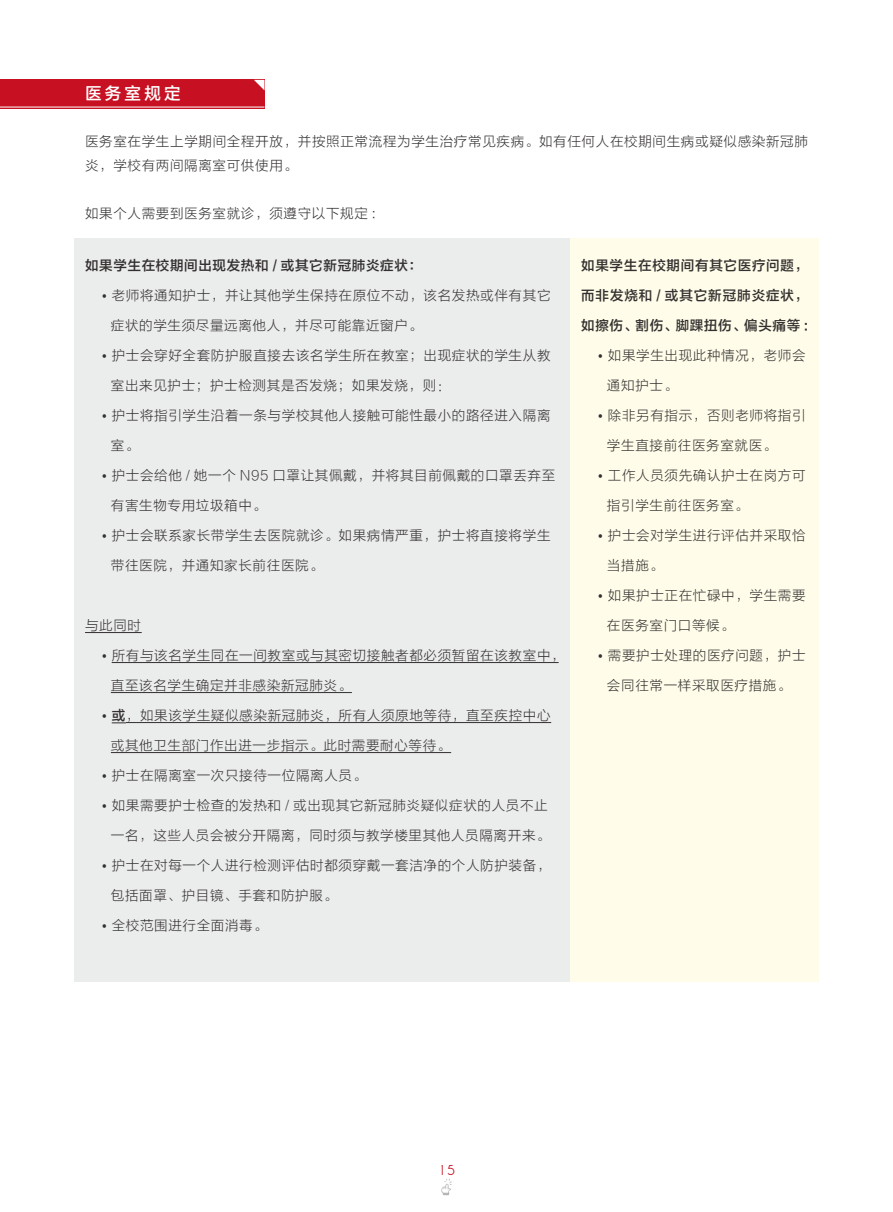
<style>
.page{position:relative;width:893px;height:1212px;background:#fff}
.page>*{position:absolute;margin:0;border:0;box-sizing:border-box;transform-origin:0 0}
.t1{font:16.5px "FZLTZHJW GB1 0";letter-spacing:.2em;color:#fff}
.t2{font:13.5px/24px "FZLTKHJW GB1 0";letter-spacing:.05em;color:#33302f}
.t3{font:13.5px "FZLTZHJW GB1 0";letter-spacing:.05em;color:#33302f}
.t4{font:13.5px "FZLTZHJW GB1 0";letter-spacing:.07em;color:#33302f}
.t5{font:700 13.5px "Caviar Dreams";color:#c71021}
.s1{font-family:"Noto Sans Hans"}
.s2{font-family:"FZLTZHJW GB1 0"}
</style>
<div class="page">
<svg style="left:441px;top:1179px;width:11px;height:16px"></svg>
<div style="left:0;top:80px;width:264px;height:29px;background:#c71021"></div>
<svg style="left:254px;top:80px;width:10px;height:10px"></svg>
<hr style="left:0;top:107px;width:264px;height:1px;background:#fff">
<div style="left:74px;top:239px;width:496px;height:743px;background:#ebecec"></div>
<hr style="left:85px;top:632px;width:57px;height:1px;background:#33302f">
<hr style="left:112px;top:662px;width:447px;height:1px;background:#33302f">
<hr style="left:111px;top:692px;width:241px;height:1px;background:#33302f">
<svg style="left:112px;top:722px;width:14px;height:1px"></svg>
<hr style="left:126px;top:722px;width:425px;height:1px;background:#33302f">
<hr style="left:111px;top:752px;width:340px;height:1px;background:#33302f">
<div style="left:570px;top:238px;width:249px;height:744px;background:#fffdea"></div>
<p class="t1" style="left:85px;top:84px;width:97px">医务室规定</p>
<p class="t2" style="left:85px;top:130px;width:724px">医务室在学生上学期间全程开放，并按照正常流程为学生治疗常见疾病。如有任何人在校期间生病或疑似感染新冠肺炎，学校有两间隔离室可供使用。</p>
<p class="t2" style="left:85px;top:202px;width:292px">如果个人需要到医务室就诊，须遵守以下规定 :</p>
<p class="t3" style="left:85px;top:257px;width:338px">如果学生在校期间出现发热和 / 或其它新冠肺炎症状：</p>
<p class="t2" style="left:102px;top:283px;width:450px"><span class="s1">•</span> 老师将通知护士，并让其他学生保持在原位不动，该名发热或伴有其它</p>
<p class="t2" style="left:111px;top:313px;width:313px">症状的学生须尽量远离他人，并尽可能靠近窗户。</p>
<p class="t2" style="left:102px;top:343px;width:450px"><span class="s1">•</span> 护士会穿好全套防护服直接去该名学生所在教室；出现症状的学生从教</p>
<p class="t2" style="left:111px;top:373px;width:341px">室出来见护士；护士检测其是否发烧；如果发烧，则：</p>
<p class="t2" style="left:102px;top:403px;width:450px"><span class="s1">•</span> 护士将指引学生沿着一条与学校其他人接触可能性最小的路径进入隔离</p>
<p class="t2" style="left:111px;top:433px;width:29px">室。</p>
<p class="t2" style="left:102px;top:463px;width:455px"><span class="s1">•</span> 护士会给他 / 她一个 N95 口罩让其佩戴，并将其目前佩戴的口罩丢弃至</p>
<p class="t2" style="left:111px;top:493px;width:157px">有害生物专用垃圾箱中。</p>
<p class="t2" style="left:102px;top:523px;width:450px"><span class="s1">•</span> 护士会联系家长带学生去医院就诊。如果病情严重，护士将直接将学生</p>
<p class="t2" style="left:111px;top:553px;width:213px">带往医院，并通知家长前往医院。</p>
<p class="t3" style="left:581px;top:257px;width:229px">如果学生在校期间有其它医疗问题，</p>
<p class="t4" style="left:581px;top:287px;width:229px">而非发烧和 / 或其它新冠肺炎症状，</p>
<p class="t3" style="left:581px;top:317px;width:229px">如擦伤、割伤、脚踝扭伤、偏头痛等 :</p>
<p class="t2" style="left:598px;top:343px;width:209px"><span class="s1">•</span> 如果学生出现此种情况，老师会</p>
<p class="t2" style="left:607px;top:373px;width:72px">通知护士。</p>
<p class="t2" style="left:598px;top:403px;width:209px"><span class="s1">•</span> 除非另有指示，否则老师将指引</p>
<p class="t2" style="left:607px;top:433px;width:171px">学生直接前往医务室就医。</p>
<p class="t2" style="left:598px;top:463px;width:209px"><span class="s1">•</span> 工作人员须先确认护士在岗方可</p>
<p class="t2" style="left:607px;top:493px;width:143px">指引学生前往医务室。</p>
<p class="t2" style="left:598px;top:523px;width:209px"><span class="s1">•</span> 护士会对学生进行评估并采取恰</p>
<p class="t2" style="left:607px;top:553px;width:58px">当措施。</p>
<p class="t2" style="left:598px;top:583px;width:209px"><span class="s1">•</span> 如果护士正在忙碌中，学生需要</p>
<p class="t2" style="left:607px;top:613px;width:128px">在医务室门口等候。</p>
<p class="t2" style="left:598px;top:643px;width:209px"><span class="s1">•</span> 需要护士处理的医疗问题，护士</p>
<p class="t2" style="left:607px;top:673px;width:185px">会同往常一样采取医疗措施。</p>
<p class="t2" style="left:85px;top:613px;width:58px">与此同时</p>
<p class="t2" style="left:102px;top:643px;width:464px"><span class="s1">•</span> 所有与该名学生同在一间教室或与其密切接触者都必须暂留在该教室中，</p>
<p class="t2" style="left:111px;top:673px;width:242px">直至该名学生确定并非感染新冠肺炎。</p>
<p class="t2" style="left:102px;top:703px;width:450px"><span class="s1">•</span> <span class="s2">或</span>，如果该学生疑似感染新冠肺炎，所有人须原地等待，直至疾控中心</p>
<p class="t2" style="left:111px;top:733px;width:341px">或其他卫生部门作出进一步指示。此时需要耐心等待。</p>
<p class="t2" style="left:102px;top:763px;width:266px"><span class="s1">•</span> 护士在隔离室一次只接待一位隔离人员。</p>
<p class="t2" style="left:102px;top:793px;width:447px"><span class="s1">•</span> 如果需要护士检查的发热和 / 或出现其它新冠肺炎疑似症状的人员不止</p>
<p class="t2" style="left:111px;top:823px;width:440px">一名，这些人员会被分开隔离，同时须与教学楼里其他人员隔离开来。</p>
<p class="t2" style="left:102px;top:853px;width:450px"><span class="s1">•</span> 护士在对每一个人进行检测评估时都须穿戴一套洁净的个人防护装备，</p>
<p class="t2" style="left:111px;top:883px;width:228px">包括面罩、护目镜、手套和防护服。</p>
<p class="t2" style="left:102px;top:913px;width:166px"><span class="s1">•</span> 全校范围进行全面消毒。</p>
<p class="t5" style="left:438px;top:1162px;width:19px">15</p>
</div>
